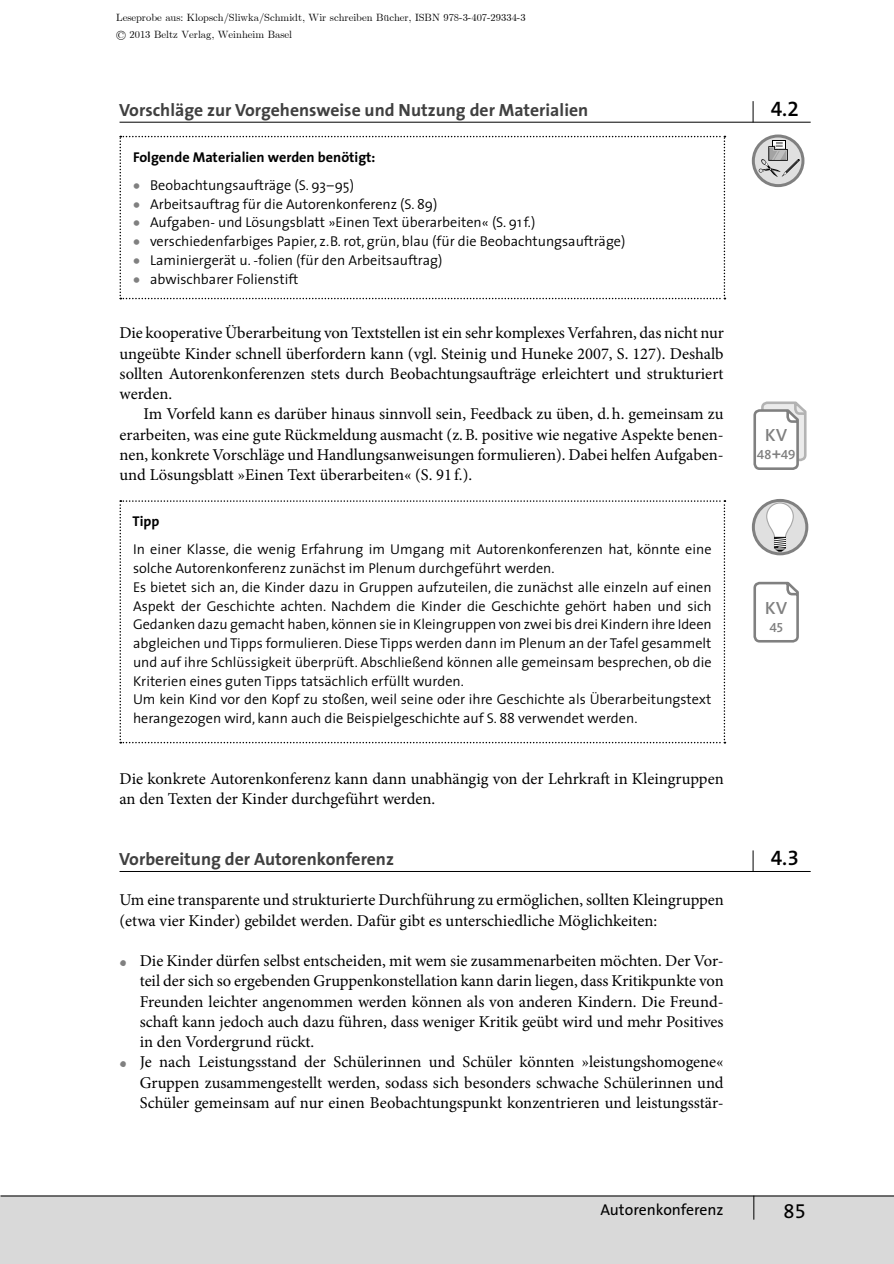
<style>
.page{position:relative;width:894px;height:1264px;background:#fff}
.page>*{position:absolute;margin:0;border:0;box-sizing:border-box;transform-origin:0 0}
.t1{font:21px "The Sans Semi Bold Expert";color:#000}
.t2{font:20.25px "The Sans Expert";color:#000}
.t3{font:500 18px "Kievit";color:#808080}
.t4{font:700 17.7px "The Sans";color:#404040}
.t5{font:16.5px/20.2px "Minion Pro";color:#000;text-align:justify}
.t6{font:15.75px "The Sans";color:#000}
.t7{font:300 14.25px/18.8px "The Sans";color:#000}
.t8{font:700 14.25px "The Sans";color:#000}
.t9{font:13.5px "Kievit Medium SC";color:#808080}
.t10{font:10.5px/17.5px "Euclid";color:#000}
.s1{font-family:"Minion";font-weight:900;font-size:21px;color:#808080}
.s2{font-family:"Casino Hand";font-size:27px;color:#808080}
.s3{font-family:"Kievit";font-weight:500;font-size:18px}
</style>
<div class="page">
<div style="left:0;top:1196px;width:893px;height:68px;background:#d9d9d9"></div>
<hr style="left:0;top:1196px;width:893px;height:1px;background:#000">
<svg style="left:753px;top:1196px;width:1px;height:24px"></svg>
<svg style="left:119px;top:136px;width:606px;height:163px"></svg>
<svg style="left:119px;top:500px;width:606px;height:243px"></svg>
<hr style="left:119px;top:122px;width:691px;height:1px;background:#000">
<svg style="left:752px;top:101px;width:1px;height:21px"></svg>
<svg style="left:753px;top:136px;width:49px;height:50px"></svg>
<div style="left:751px;top:135px;width:53px;height:52px;border:3px solid #808080;border-radius:50%"></div>
<div style="left:772px;top:140px;width:13px;height:14px;background:#000"></div>
<div style="left:773px;top:141px;width:11px;height:12px;background:#fff"></div>
<svg style="left:758px;top:142px;width:41px;height:35px"></svg>
<svg style="left:753px;top:401px;width:54px;height:69px"></svg>
<svg style="left:753px;top:500px;width:53px;height:54px"></svg>
<div style="left:751px;top:499px;width:57px;height:56px;border:3px solid #808080;border-radius:50%"></div>
<svg style="left:765px;top:502px;width:29px;height:51px"></svg>
<svg style="left:753px;top:581px;width:46px;height:62px"></svg>
<hr style="left:119px;top:871px;width:691px;height:1px;background:#000">
<svg style="left:752px;top:850px;width:1px;height:21px"></svg>
<p class="t10" style="left:116px;top:9px;width:411px">Leseprobe aus: Klopsch/Sliwka/Schmidt, Wir schreiben Bücher, ISBN 978-3-407-29334-3 © 2013 Beltz Verlag, Weinheim Basel</p>
<p class="t4" style="left:119px;top:99px;width:470px">Vorschläge zur Vorgehensweise und Nutzung der Materialien</p>
<p class="t8" style="left:133px;top:149px;width:244px">Folgende Materialien werden benötigt:</p>
<p class="t7" style="left:133px;top:176px;width:222px"><span class="s1">•</span> Beobachtungsaufträge (S . 93–95)</p>
<p class="t7" style="left:133px;top:194px;width:306px"><span class="s1">•</span> Arbeitsauftrag für die Autorenkonferenz (S . 89)</p>
<p class="t7" style="left:133px;top:213px;width:404px"><span class="s1">•</span> Aufgaben- und Lösungsblatt »Einen Text überarbeiten« (S . 91f .)</p>
<p class="t7" style="left:133px;top:232px;width:494px"><span class="s1">•</span> verschiedenfarbiges Papier, z .B . rot, grün, blau (für die Beobachtungsaufträge)</p>
<p class="t7" style="left:133px;top:251px;width:311px"><span class="s1">•</span> Laminiergerät u . -folien (für den Arbeitsauftrag)</p>
<p class="t7" style="left:133px;top:269px;width:167px"><span class="s1">•</span> abwischbarer Folienstift</p>
<p class="t5" style="left:119px;top:323px;width:605px">Die kooperative Überarbeitung von Textstellen ist ein sehr komplexes Verfahren, das nicht nur ungeübte Kinder schnell überfordern kann (vgl. Steinig und Huneke 2007, S. 127). Deshalb sollten Autorenkonferenzen stets durch Beobachtungsaufträge erleichtert und strukturiert werden.</p>
<p class="t5" style="left:119px;top:403px;width:605px;text-indent:24px">Im Vorfeld kann es darüber hinaus sinnvoll sein, Feedback zu üben, d.h. gemeinsam zu erarbeiten, was eine gute Rückmeldung ausmacht (z.B. positive wie negative Aspekte benen&shy;nen, konkrete Vorschläge und Handlungsanweisungen formulieren). Dabei helfen Aufgaben&shy;und Lösungsblatt »Einen Text überarbeiten« (S. 91 f.).</p>
<p class="t8" style="left:132px;top:513px;width:28px">Tipp</p>
<p class="t7" style="left:133px;top:540px;width:580px">In einer Klasse, die wenig Erfahrung im Umgang mit Autorenkonferenzen hat, könnte eine solche Autorenkonferenz zunächst im Plenum durchgeführt werden .<br>Es bietet sich an, die Kinder dazu in Gruppen aufzuteilen, die zunächst alle einzeln auf einen Aspekt der Geschichte achten . Nachdem die Kinder die Geschichte gehört haben und sich Gedanken dazu gemacht haben, können sie in Kleingruppen von zwei bis drei Kindern ihre Ideen abgleichen und Tipps formulieren . Diese Tipps werden dann im Plenum an der Tafel gesammelt und auf ihre Schlüssigkeit überprüft . Abschließend können alle gemeinsam besprechen, ob die Kriterien eines guten Tipps tatsächlich erfüllt wurden .<br>Um kein Kind vor den Kopf zu stoßen, weil seine oder ihre Geschichte als Überarbeitungstext herangezogen wird, kann auch die Beispielgeschichte auf S . 88 verwendet werden .</p>
<p class="t5" style="left:119px;top:768px;width:605px">Die konkrete Autorenkonferenz kann dann unabhängig von der Lehrkraft in Kleingruppen an den Texten der Kinder durchgeführt werden.</p>
<p class="t4" style="left:119px;top:848px;width:276px">Vorbereitung der Autorenkonferenz</p>
<p class="t5" style="left:119px;top:890px;width:605px">Um eine transparente und strukturierte Durchführung zu ermöglichen, sollten Kleingruppen (etwa vier Kinder) gebildet werden. Dafür gibt es unterschiedliche Möglichkeiten:</p>
<p class="t5" style="left:140px;top:950px;width:585px;text-indent:-20px"><span class="s2">•</span> Die Kinder dürfen selbst entscheiden, mit wem sie zusammenarbeiten möchten. Der Vor&shy;teil der sich so ergebenden Gruppenkonstellation kann darin liegen, dass Kritikpunkte von Freunden leichter angenommen werden können als von anderen Kindern. Die Freund&shy;schaft kann jedoch auch dazu führen, dass weniger Kritik geübt wird und mehr Positives in den Vordergrund rückt.</p>
<p class="t5" style="left:140px;top:1052px;width:585px;text-indent:-20px"><span class="s2">•</span> Je nach Leistungsstand der Schülerinnen und Schüler könnten »leistungshomogene« Gruppen zusammengestellt werden, sodass sich besonders schwache Schülerinnen und Schüler gemeinsam auf nur einen Beobachtungspunkt konzentrieren und leistungsstär-</p>
<p class="t1" style="left:770px;top:91px;width:30px">4.2</p>
<p class="t3" style="left:764px;top:425px;width:24px">KV</p>
<p class="t9" style="left:756px;top:446px;width:40px">48<span class="s3">+</span>49</p>
<p class="t3" style="left:764px;top:597px;width:24px">KV</p>
<p class="t9" style="left:769px;top:619px;width:15px">45</p>
<p class="t1" style="left:770px;top:840px;width:30px">4.3</p>
<p class="t6" style="left:600px;top:1204px;width:125px">Autorenkonferenz</p>
<p class="t2" style="left:783px;top:1194px;width:24px">85</p>
</div>
